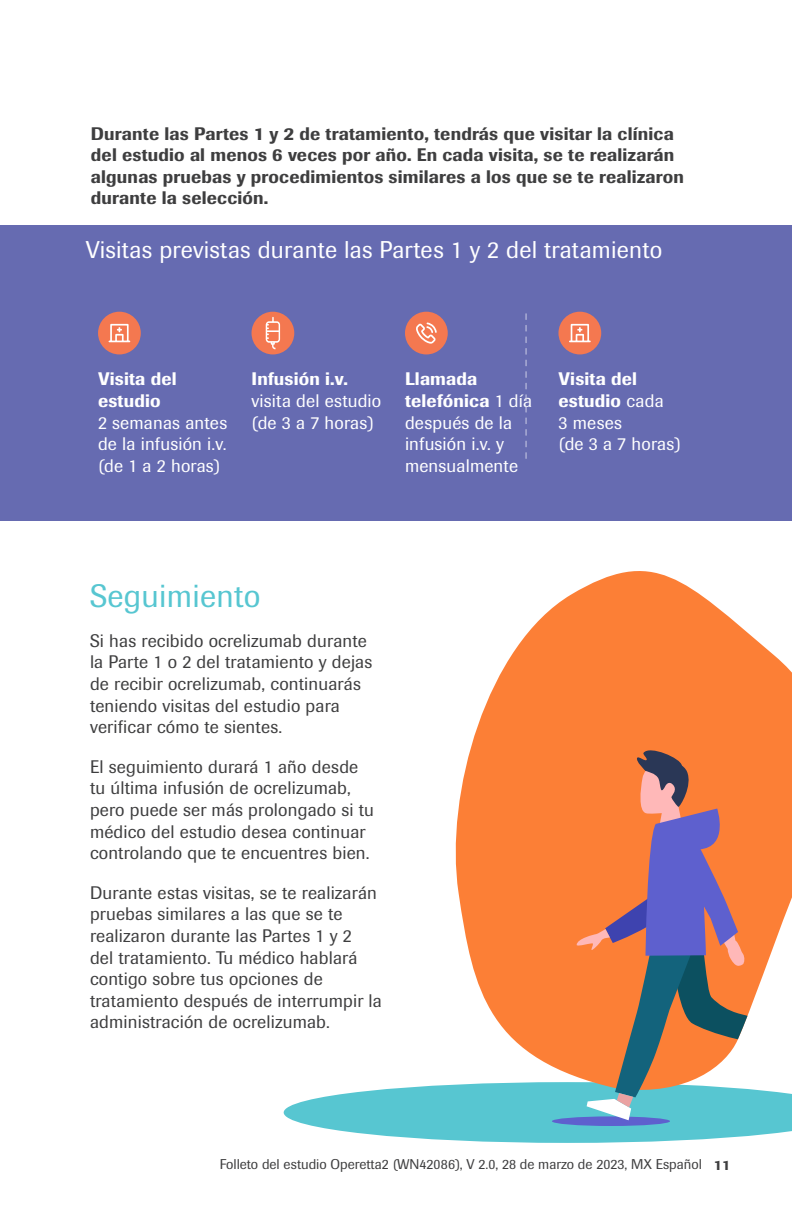
<style>
.page{position:relative;width:792px;height:1224px;background:#fff}
.page>*{position:absolute;margin:0;border:0;box-sizing:border-box;transform-origin:0 0}
.t1{font:32px "Imago";letter-spacing:.01em;color:#57c6d1}
.t2{font:24px "Imago";letter-spacing:.01em;color:#fff}
.t3{font:18px/21.6px "Imago";letter-spacing:.01em;color:#3e3e3f}
.t4{font:500 18px/21.6px "Imago";letter-spacing:.01em;color:#3e3e3f}
.t5{font:18px/21.6px "Imago";letter-spacing:.01em;color:#fff}
.t6{font:500 18px/21.6px "Imago";letter-spacing:.01em;color:#fff}
.t7{font:14px "Imago";color:#3e3e3f}
.s1{font-weight:500}
</style>
<div class="page">
<div style="left:0;top:225px;width:792px;height:295px;background:#666bb1"></div>
<div style="left:98px;top:312px;width:43px;height:42px;background:#f47850;border-radius:50%"></div>
<svg style="left:109px;top:324px;width:21px;height:18px"></svg>
<div style="left:252px;top:312px;width:42px;height:42px;background:#f47850;border-radius:50%"></div>
<svg style="left:266px;top:317px;width:14px;height:32px"></svg>
<div style="left:405px;top:312px;width:43px;height:42px;background:#f47850;border-radius:50%"></div>
<svg style="left:416px;top:322px;width:21px;height:22px"></svg>
<div style="left:558px;top:312px;width:43px;height:42px;background:#f47850;border-radius:50%"></div>
<svg style="left:569px;top:324px;width:22px;height:18px"></svg>
<svg style="left:526px;top:314px;width:1px;height:144px"></svg>
<svg style="left:471px;top:571px;width:321px;height:174px;fill:#fc7f36"></svg>
<svg style="left:284px;top:745px;width:508px;height:398px"></svg>
<p class="t4" style="left:91px;top:122px;width:595px">Durante las Partes 1 y 2 de tratamiento, tendrás que visitar la clínica del estudio al menos 6 veces por año. En cada visita, se te realizarán algunas pruebas y procedimientos similares a los que se te realizaron durante la selección.</p>
<h2 class="t2" style="left:86px;top:235px;width:578px">Visitas previstas durante las Partes 1 y 2 del tratamiento</h2>
<p class="t6" style="left:98px;top:368px;width:80px">Visita del estudio</p>
<p class="t5" style="left:98px;top:412px;width:131px;text-align:justify">2 semanas antes de la infusión i.v. (de 1 a 2 horas)</p>
<p class="t6" style="left:252px;top:368px;width:98px">Infusión i.v.</p>
<p class="t5" style="left:252px;top:390px;width:131px">visita del estudio (de 3 a 7 horas)</p>
<p class="t5" style="left:405px;top:369px;width:129px"><span class="s1">Llamada telefónica</span> 1 día después de la infusión i.v. y mensualmente</p>
<p class="t5" style="left:558px;top:369px;width:123px"><span class="s1">Visita del estudio</span> cada<br>3 meses<br>(de 3 a 7 horas)</p>
<h1 class="t1" style="left:90px;top:577px;width:172px">Seguimiento</h1>
<p class="t3" style="left:90px;top:630px;width:284px">Si has recibido ocrelizumab durante la Parte 1 o 2 del tratamiento y dejas de recibir ocrelizumab, continuarás teniendo visitas del estudio para verificar cómo te sientes.</p>
<p class="t3" style="left:90px;top:756px;width:286px">El seguimiento durará 1 año desde tu última infusión de ocrelizumab, pero puede ser más prolongado si tu médico del estudio desea continuar controlando que te encuentres bien.</p>
<p class="t3" style="left:90px;top:882px;width:293px">Durante estas visitas, se te realizarán pruebas similares a las que se te realizaron durante las Partes 1 y 2<br>del tratamiento. Tu médico hablará contigo sobre tus opciones de tratamiento después de interrumpir la administración de ocrelizumab.</p>
<p class="t7" style="left:220px;top:1156px;width:512px">Folleto del estudio Operetta2 (WN42086), V 2.0, 28 de marzo de 2023, MX Español <span class="s1">11</span></p>
</div>
